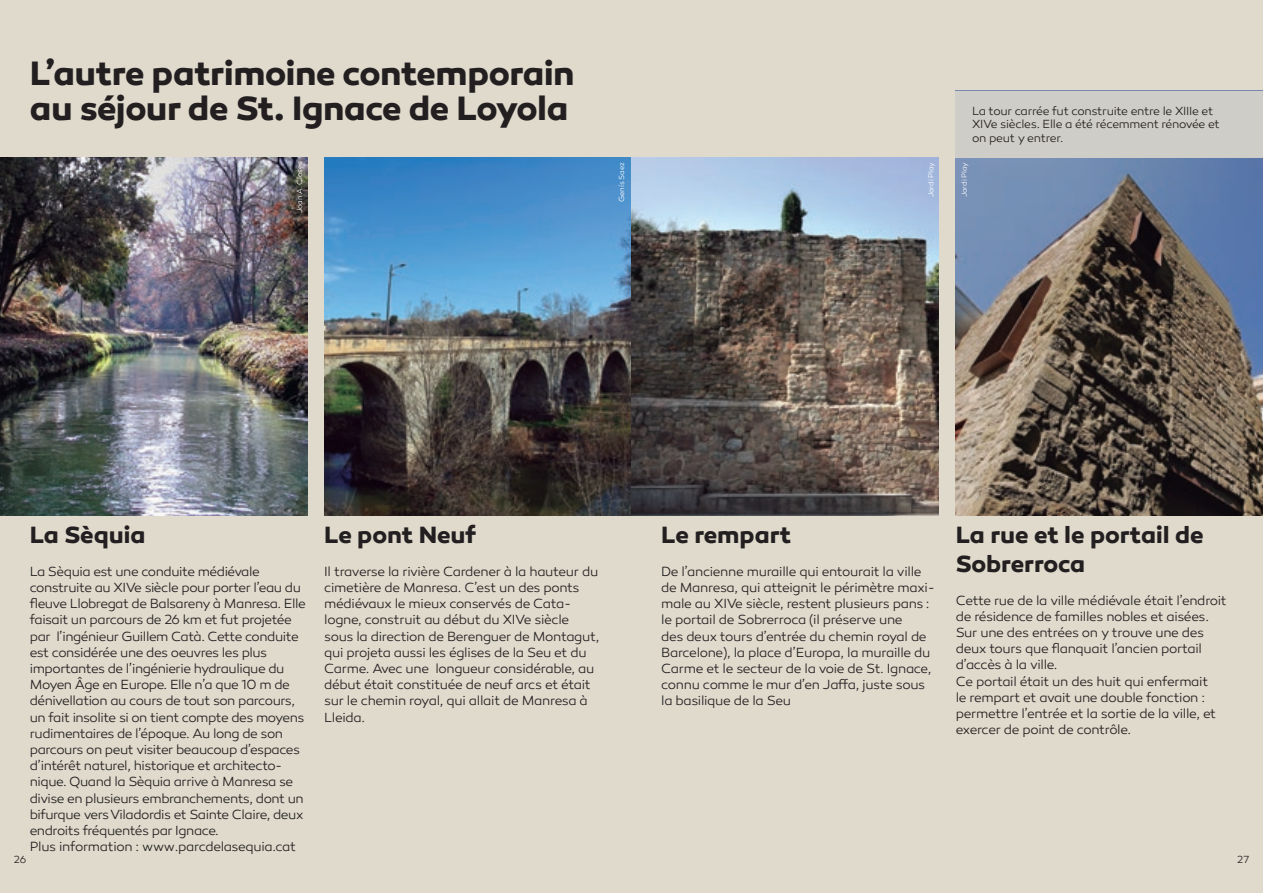
<style>
.page{position:relative;width:1263px;height:893px;background:#dfdacc}
.page>*{position:absolute;margin:0;border:0;box-sizing:border-box;transform-origin:0 0}
.t1{font:700 34.5px/34.5px "Canaro";letter-spacing:-.015em;color:#231f20}
.t2{font:700 24px/28.8px "Canaro";letter-spacing:-.005em;color:#231f20}
.t3{font:300 13.5px/16.2px "Canaro";letter-spacing:-.03em;color:#231f20}
.t4{font:300 12px/13.5px "Canaro";letter-spacing:-.025em;color:#231f20}
.t5{font:300 10.5px "Canaro";color:#231f20}
.t6{font:300 7.5px "Canaro";letter-spacing:-.015em;color:#fff}
</style>
<div class="page">
<img style="left:0;top:157px;width:307px;height:358px">
<img style="left:324px;top:157px;width:615px;height:358px">
<img style="left:956px;top:157px;width:307px;height:358px">
<div style="left:956px;top:91px;width:307px;height:66px;background:#cfcdc7"></div>
<h1 class="t1" style="left:30px;top:56px;width:546px">L’autre patrimoine contemporain au séjour de St. Ignace de Loyola</h1>
<p class="t4" style="left:972px;top:104px;width:249px">La tour carrée fut construite entre le XIIIe et<br>XIVe siècles. Elle a été récemment rénovée et on peut y entrer.</p>
<p class="t6" style="left:295px;top:213px;width:54px;rotate:-90deg">Joan A. Closes</p>
<p class="t6" style="left:926px;top:197px;width:37px;rotate:-90deg">Jordi Play</p>
<p class="t6" style="left:960px;top:197px;width:37px;rotate:-90deg">Jordi Play</p>
<p class="t6" style="left:617px;top:202px;width:41px;rotate:-90deg">Genís Saez</p>
<h2 class="t2" style="left:324px;top:521px;width:153px">Le pont Neuf</h2>
<p class="t3" style="left:324px;top:563px;width:277px">Il traverse la rivière Cardener à la hauteur du cimetière de Manresa. C’est un des ponts médiévaux le mieux conservés de Cata&shy;logne, construit au début du XIVe siècle sous la direction de Berenguer de Montagut, qui projeta aussi les églises de la Seu et du Carme. Avec une longueur considérable, au début était constituée de neuf arcs et était sur le chemin royal, qui allait de Manresa à Lleida.</p>
<h2 class="t2" style="left:30px;top:521px;width:117px">La Sèquia</h2>
<p class="t3" style="left:30px;top:563px;width:278px">La Sèquia est une conduite médiévale construite au XIVe siècle pour porter l’eau du fleuve Llobregat de Balsareny à Manresa. Elle faisait un parcours de 26 km et fut projetée par l’ingénieur Guillem Catà. Cette conduite est considérée une des oeuvres les plus importantes de l’ingénierie hydraulique du Moyen Âge en Europe. Elle n’a que 10 m de dénivellation au cours de tout son parcours, un fait insolite si on tient compte des moyens rudimentaires de l’époque. Au long de son parcours on peut visiter beaucoup d’espaces d’intérêt naturel, historique et architecto&shy;nique. Quand la Sèquia arrive à Manresa se divise en plusieurs embranchements, dont un bifurque vers Viladordis et Sainte Claire, deux endroits fréquentés par Ignace.<br>Plus information : www.parcdelasequia.cat</p>
<h2 class="t2" style="left:956px;top:521px;width:249px">La rue et le portail de<br>Sobrerroca</h2>
<p class="t3" style="left:956px;top:592px;width:273px">Cette rue de la ville médiévale était l’endroit de résidence de familles nobles et aisées.<br>Sur une des entrées on y trouve une des deux tours que flanquait l’ancien portail d’accès à la ville.<br>Ce portail était un des huit qui enfermait<br>le rempart et avait une double fonction : permettre l’entrée et la sortie de la ville, et exercer de point de contrôle.</p>
<h2 class="t2" style="left:661px;top:521px;width:131px">Le rempart</h2>
<p class="t3" style="left:661px;top:563px;width:275px">De l’ancienne muraille qui entourait la ville de Manresa, qui atteignit le périmètre maxi&shy;male au XIVe siècle, restent plusieurs pans : le portail de Sobrerroca (il préserve une<br>des deux tours d’entrée du chemin royal de Barcelone), la place d’Europa, la muraille du Carme et le secteur de la voie de St. Ignace, connu comme le mur d’en Jaffa, juste sous la basilique de la Seu</p>
<p class="t5" style="left:14px;top:853px;width:14px">26</p>
<p class="t5" style="left:1237px;top:853px;width:13px">27</p>
</div>
